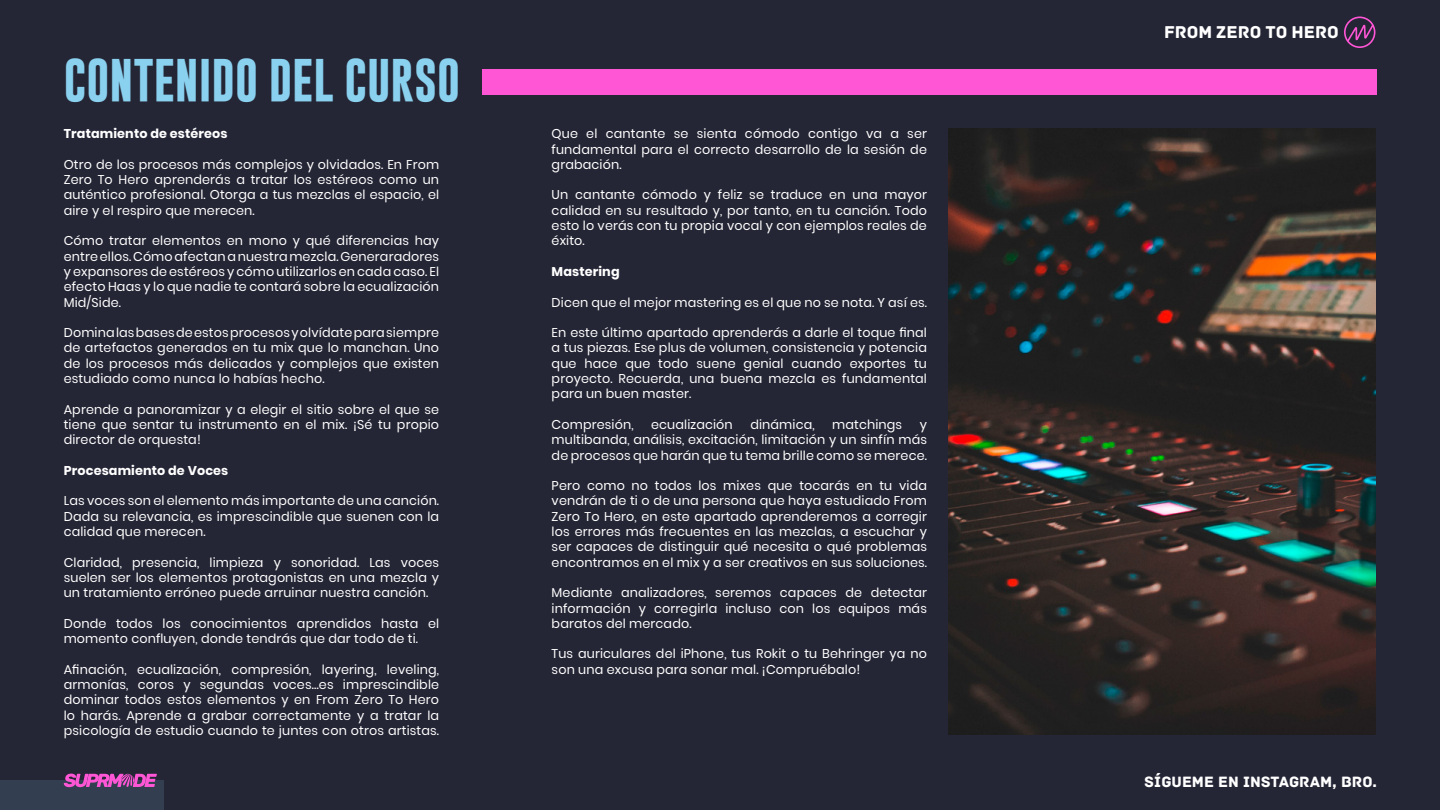
<style>
.page{position:relative;width:1440px;height:810px;background:#242535}
.page>*{position:absolute;margin:0;border:0;box-sizing:border-box;transform-origin:0 0}
.t1{font:700 43.5px "Gobold";color:#8ad1ef}
.t2{font:18px "Archive";color:#fff}
.t3{font:15.75px "Archive";color:#fff}
.t4{font:12.75px/15.3px "Poppins";letter-spacing:.01em;color:#fff;text-align:justify}
.t5{font:700 12.75px "Poppins";letter-spacing:.01em;color:#fff}
</style>
<div class="page">
<div style="left:0;top:780px;width:164px;height:30px;background:#333e50"></div>
<svg style="left:1344px;top:16px;width:32px;height:32px"></svg>
<svg style="left:64px;top:774px;width:93px;height:13px"></svg>
<img style="left:948px;top:128px;width:428px;height:607px">
<div style="left:482px;top:70px;width:895px;height:25px;background:#ff56d6"></div>
<hr style="left:1439px;top:0;width:1px;height:810px;background:#8ad1ef">
<h1 class="t1" style="left:64px;top:52px;width:398px">CONTENIDO DEL CURSO</h1>
<p class="t5" style="left:64px;top:126px;width:165px">Tratamiento de estéreos</p>
<p class="t4" style="left:64px;top:157px;width:377px">Otro de los procesos más complejos y olvidados. En From Zero To Hero aprenderás a tratar los estéreos como un auténtico profesional. Otorga a tus mezclas el espacio, el aire y el respiro que merecen.</p>
<p class="t4" style="left:64px;top:233px;width:377px">Cómo tratar elementos en mono y qué diferencias hay entre ellos. Cómo afectan a nuestra mezcla. Generaradores y expansores de estéreos y cómo utilizarlos en cada caso. El efecto Haas y lo que nadie te contará sobre la ecualización Mid/Side.</p>
<p class="t4" style="left:64px;top:325px;width:377px">Domina las bases de estos procesos y olvídate para siempre de artefactos generados en tu mix que lo manchan. Uno de los procesos más delicados y complejos que existen estudiado como nunca lo habías hecho.</p>
<p class="t4" style="left:64px;top:402px;width:377px">Aprende a panoramizar y a elegir el sitio sobre el que se tiene que sentar tu instrumento en el mix. ¡Sé tu propio director de orquesta!</p>
<p class="t5" style="left:64px;top:463px;width:166px">Procesamiento de Voces</p>
<p class="t4" style="left:64px;top:493px;width:377px">Las voces son el elemento más importante de una canción.<br>Dada su relevancia, es imprescindible que suenen con la calidad que merecen.</p>
<p class="t4" style="left:64px;top:555px;width:377px">Claridad, presencia, limpieza y sonoridad. Las voces suelen ser los elementos protagonistas en una mezcla y un tratamiento erróneo puede arruinar nuestra canción.</p>
<p class="t4" style="left:64px;top:616px;width:377px">Donde todos los conocimientos aprendidos hasta el momento confluyen, donde tendrás que dar todo de ti.</p>
<p class="t4" style="left:64px;top:662px;width:377px">Afinación, ecualización, compresión, layering, leveling, armonías, coros y segundas voces…es imprescindible dominar todos estos elementos y en From Zero To Hero lo harás. Aprende a grabar correctamente y a tratar la psicología de estudio cuando te juntes con otros artistas.</p>
<p class="t4" style="left:552px;top:126px;width:377px">Que el cantante se sienta cómodo contigo va a ser fundamental para el correcto desarrollo de la sesión de grabación.</p>
<p class="t4" style="left:552px;top:187px;width:377px">Un cantante cómodo y feliz se traduce en una mayor calidad en su resultado y, por tanto, en tu canción. Todo esto lo verás con tu propia vocal y con ejemplos reales de éxito.</p>
<p class="t5" style="left:552px;top:264px;width:70px">Mastering</p>
<p class="t4" style="left:552px;top:295px;width:377px">Dicen que el mejor mastering es el que no se nota. Y así es.</p>
<p class="t4" style="left:552px;top:325px;width:377px">En este último apartado aprenderás a darle el toque final a tus piezas. Ese plus de volumen, consistencia y potencia que hace que todo suene genial cuando exportes tu proyecto. Recuerda, una buena mezcla es fundamental para un buen master.</p>
<p class="t4" style="left:552px;top:417px;width:84px">Compresión,</p>
<p class="t4" style="left:651px;top:417px;width:83px">ecualización</p>
<p class="t4" style="left:750px;top:417px;width:66px">dinámica,</p>
<p class="t4" style="left:832px;top:417px;width:72px">matchings</p>
<p class="t4" style="left:552px;top:417px;width:377px;text-indent:368px">y multibanda, análisis, excitación, limitación y un sinfín más de procesos que harán que tu tema brille como se merece.</p>
<p class="t4" style="left:552px;top:478px;width:377px">Pero como no todos los mixes que tocarás en tu vida vendrán de ti o de una persona que haya estudiado From Zero To Hero, en este apartado aprenderemos a corregir los errores más frecuentes en las mezclas, a escuchar y ser capaces de distinguir qué necesita o qué problemas encontramos en el mix y a ser creativos en sus soluciones.</p>
<p class="t4" style="left:552px;top:585px;width:377px">Mediante analizadores, seremos capaces de detectar información y corregirla incluso con los equipos más baratos del mercado.</p>
<p class="t4" style="left:552px;top:646px;width:377px">Tus auriculares del iPhone, tus Rokit o tu Behringer ya no son una excusa para sonar mal. ¡Compruébalo!</p>
<h2 class="t2" style="left:1164px;top:21px;width:176px">FROM ZERO TO HERO</h2>
<p class="t3" style="left:1144px;top:773px;width:234px">SÍGUEME EN INSTAGRAM, BRO.</p>
</div>
